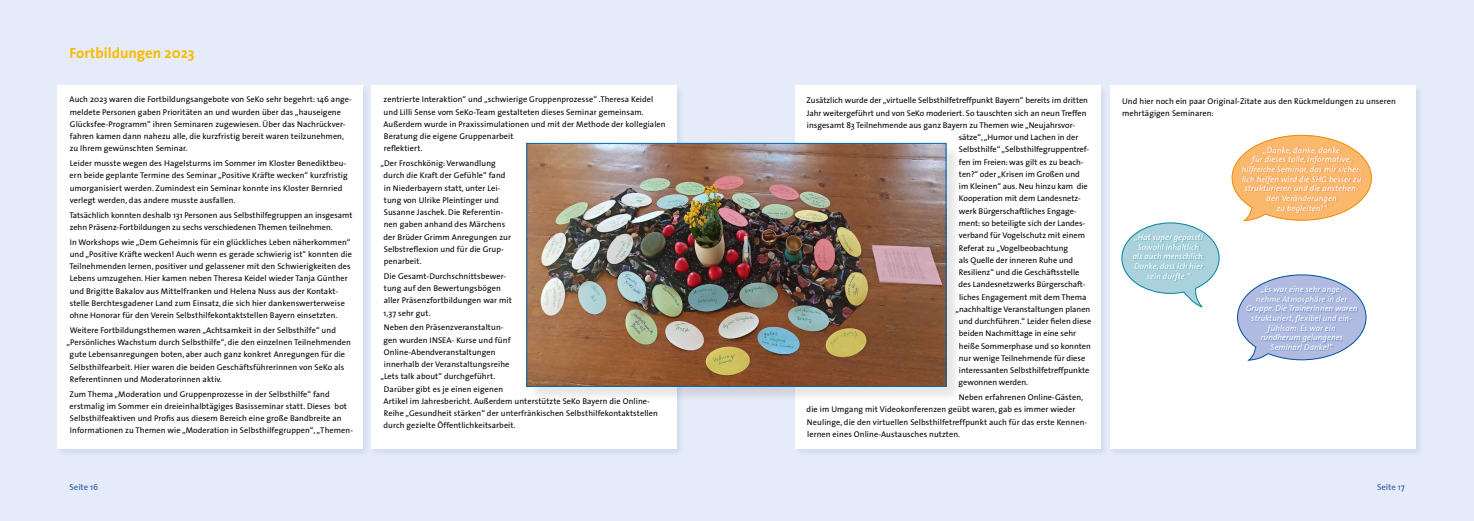
<style>
.page{position:relative;width:1474px;height:521px;background:#fff}
.page>*{position:absolute;margin:0;border:0;box-sizing:border-box;transform-origin:0 0}
.t1{font:700 14.88px "The Sans";color:#fbba00}
.t2{font:600 8.75px "The Sans";color:#416bb2}
.t3{font:8.31px/12.2px "The Sans";letter-spacing:.01em;color:#000}
.t4{font:italic 8.31px/9.6px "The Sans";letter-spacing:.005em;color:#fff;text-align:center}
</style>
<div class="page">
<div style="left:0;top:0;width:1473px;height:521px;background:#e5ebf8"></div>
<div style="left:793px;top:85px;width:315px;height:372px;background:#004f9f;opacity:.1"></div>
<div style="left:795px;top:86px;width:305px;height:363px;background:#fff"></div>
<div style="left:1108px;top:85px;width:315px;height:372px;background:#004f9f;opacity:.1"></div>
<div style="left:1110px;top:86px;width:305px;height:363px;background:#fff"></div>
<div style="left:56px;top:85px;width:314px;height:372px;background:#004f9f;opacity:.1"></div>
<div style="left:57px;top:86px;width:305px;height:363px;background:#fff"></div>
<div style="left:370px;top:85px;width:314px;height:372px;background:#d9e3f3"></div>
<div style="left:371px;top:86px;width:305px;height:363px;background:#fff"></div>
<div style="left:528px;top:145px;width:433px;height:257px;background:#000;opacity:.1"></div>
<img style="left:528px;top:145px;width:416px;height:239px">
<div style="left:526px;top:143px;width:420px;height:243px;border:1px solid #0069b4"></div>
<svg style="left:1237px;top:274px;width:129px;height:87px"></svg>
<div style="left:1246px;top:286px;width:111px;height:65px;background:#004f9f;opacity:.35"></div>
<svg style="left:1231px;top:135px;width:140px;height:86px"></svg>
<div style="left:1242px;top:147px;width:120px;height:67px;background:#e94737;opacity:.35"></div>
<svg style="left:1121px;top:222px;width:98px;height:85px"></svg>
<div style="left:1133px;top:234px;width:72px;height:48px;background:#00859c;opacity:.35"></div>
<h1 class="t1" style="left:69px;top:40px;width:127px">Fortbildungen 2023</h1>
<p class="t3" style="left:70px;top:93px;width:284px">Auch 2023 waren die Fortbildungsangebote von SeKo sehr begehrt: 146 ange&shy;meldete Personen gaben Prioritäten an und wurden über das „hauseigene Glücksfee-Programm“ ihren Seminaren zugewiesen. Über das Nachrückver&shy;fahren kamen dann nahezu alle, die kurzfristig bereit waren teilzunehmen, zu Ihrem gewünschten Seminar.</p>
<p class="t3" style="left:70px;top:157px;width:280px">Leider musste wegen des Hagelsturms im Sommer im Kloster Benediktbeu&shy;ern beide geplante Termine des Seminar „Positive Kräfte wecken“ kurzfristig umorganisiert werden. Zumindest ein Seminar konnte ins Kloster Bernried verlegt werden, das andere musste ausfallen.</p>
<p class="t3" style="left:69px;top:208px;width:285px">Tatsächlich konnten deshalb 131 Personen aus Selbsthilfegruppen an insgesamt zehn Präsenz-Fortbildungen zu sechs verschiedenen Themen teilnehmen.</p>
<p class="t3" style="left:69px;top:235px;width:284px">In Workshops wie „Dem Geheimnis für ein glückliches Leben näherkommen“ und „Positive Kräfte wecken! Auch wenn es gerade schwierig ist“ konnten die Teilnehmenden lernen, positiver und gelassener mit den Schwierigkeiten des Lebens umzugehen. Hier kamen neben Theresa Keidel wieder Tanja Günther und Brigitte Bakalov aus Mittelfranken und Helena Nuss aus der Kontakt&shy;stelle Berchtesgadener Land zum Einsatz, die sich hier dankenswerterweise ohne Honorar für den Verein Selbsthilfekontaktstellen Bayern einsetzten.</p>
<p class="t3" style="left:70px;top:324px;width:268px">Weitere Fortbildungsthemen waren „Achtsamkeit in der Selbsthilfe“ und</p>
<p class="t3" style="left:66px;top:336px;width:286px">„Persönliches Wachstum durch Selbsthilfe“, die den einzelnen Teilnehmenden</p>
<p class="t3" style="left:70px;top:348px;width:277px">gute Lebensanregungen boten, aber auch ganz konkret Anregungen für die</p>
<p class="t3" style="left:70px;top:360px;width:276px">Selbsthilfearbeit. Hier waren die beiden Geschäftsführerinnen von SeKo als</p>
<p class="t3" style="left:70px;top:373px;width:154px">Referentinnen und Moderatorinnen aktiv.</p>
<p class="t3" style="left:70px;top:387px;width:285px">Zum Thema „Moderation und Gruppenprozesse in der Selbsthilfe“ fand erstmalig im Sommer ein dreieinhalbtägiges Basisseminar statt. Dieses bot Selbsthilfeaktiven und Profis aus diesem Bereich eine große Bandbreite an Informationen zu Themen wie „Moderation in Selbsthilfegruppen“, „Themen-</p>
<p class="t3" style="left:383px;top:93px;width:284px">zentrierte Interaktion“ und „schwierige Gruppenprozesse“ .Theresa Keidel und Lilli Sense vom SeKo-Team gestalteten dieses Seminar gemeinsam.<br>Außerdem wurde in Praxissimulationen und mit der Methode der kollegialen Beratung die eigene Gruppenarbeit<br>reflektiert.</p>
<p class="t3" style="left:383px;top:157px;width:129px;text-indent:-3px">„Der Froschkönig: Verwandlung durch die Kraft der Gefühle“ fand in Niederbayern statt, unter Lei&shy;tung von Ulrike Pleintinger und<br>Susanne Jaschek. Die Referentin&shy;nen gaben anhand des Märchens der Brüder Grimm Anregungen zur<br>Selbstreflexion und für die Grup&shy;penarbeit.</p>
<p class="t3" style="left:383px;top:270px;width:130px">Die Gesamt-Durchschnittsbewer&shy;tung auf den Bewertungsbögen aller Präsenzfortbildungen war mit<br>1,37 sehr gut.</p>
<p class="t3" style="left:384px;top:321px;width:121px">Neben den Präsenzveranstaltun-</p>
<p class="t3" style="left:383px;top:333px;width:128px">gen wurden INSEA- Kurse und fünf</p>
<p class="t3" style="left:384px;top:346px;width:113px">Online-Abendveranstaltungen</p>
<p class="t3" style="left:384px;top:358px;width:127px">innerhalb der Veranstaltungsreihe</p>
<p class="t3" style="left:380px;top:370px;width:116px">„Lets talk about“ durchgeführt.</p>
<p class="t3" style="left:384px;top:382px;width:121px">Darüber gibt es je einen eigenen</p>
<p class="t3" style="left:383px;top:395px;width:268px">Artikel im Jahresbericht. Außerdem unterstützte SeKo Bayern die Online-</p>
<p class="t3" style="left:384px;top:407px;width:275px">Reihe „Gesundheit stärken“ der unterfränkischen Selbsthilfekontaktstellen</p>
<p class="t3" style="left:383px;top:419px;width:134px">durch gezielte Öffentlichkeitsarbeit.</p>
<p class="t3" style="left:806px;top:94px;width:283px">Zusätzlich wurde der „virtuelle Selbsthilfetreffpunkt Bayern“ bereits im dritten</p>
<p class="t3" style="left:806px;top:106px;width:281px">Jahr weitergeführt und von SeKo moderiert. So tauschten sich an neun Treffen</p>
<p class="t3" style="left:807px;top:119px;width:270px">insgesamt 83 Teilnehmende aus ganz Bayern zu Themen wie „Neujahrsvor-</p>
<p class="t3" style="left:958px;top:131px;width:121px">sätze“, „Humor und Lachen in der</p>
<p class="t3" style="left:958px;top:143px;width:132px">Selbsthilfe“ „Selbsthilfegruppentref-</p>
<p class="t3" style="left:958px;top:155px;width:126px">fen im Freien: was gilt es zu beach-</p>
<p class="t3" style="left:959px;top:168px;width:122px">ten?“ oder „Krisen im Großen und</p>
<p class="t3" style="left:959px;top:180px;width:130px">im Kleinen“ aus. Neu hinzu kam die</p>
<p class="t3" style="left:959px;top:192px;width:123px">Kooperation mit dem Landesnetz-</p>
<p class="t3" style="left:959px;top:205px;width:119px">werk Bürgerschaftliches Engage-</p>
<p class="t3" style="left:958px;top:217px;width:128px">ment: so beteiligte sich der Landes-</p>
<p class="t3" style="left:958px;top:229px;width:128px">verband für Vogelschutz mit einem</p>
<p class="t3" style="left:959px;top:241px;width:111px">Referat zu „Vogelbeobachtung</p>
<p class="t3" style="left:958px;top:254px;width:116px">als Quelle der inneren Ruhe und</p>
<p class="t3" style="left:959px;top:266px;width:122px">Resilienz“ und die Geschäftsstelle</p>
<p class="t3" style="left:958px;top:278px;width:128px">des Landesnetzwerks Bürgerschaft-</p>
<p class="t3" style="left:959px;top:290px;width:129px">liches Engagement mit dem Thema</p>
<p class="t3" style="left:955px;top:303px;width:136px">„nachhaltige Veranstaltungen planen</p>
<p class="t3" style="left:958px;top:315px;width:134px">und durchführen.“ Leider fielen diese</p>
<p class="t3" style="left:959px;top:327px;width:119px">beiden Nachmittage in eine sehr</p>
<p class="t3" style="left:959px;top:339px;width:133px">heiße Sommerphase und so konnten</p>
<p class="t3" style="left:958px;top:352px;width:128px">nur wenige Teilnehmende für diese</p>
<p class="t3" style="left:959px;top:364px;width:132px">interessanten Selbsthilfetreffpunkte</p>
<p class="t3" style="left:958px;top:376px;width:71px">gewonnen werden.</p>
<p class="t3" style="left:806px;top:391px;width:282px;text-indent:152px">Neben erfahrenen Online-Gästen, die im Umgang mit Videokonferenzen geübt waren, gab es immer wieder Neulinge, die den virtuellen Selbsthilfetreffpunkt auch für das erste Kennen&shy;lernen eines Online-Austausches nutzten.</p>
<p class="t3" style="left:1121px;top:94px;width:275px">Und hier noch ein paar Original-Zitate aus den Rückmeldungen zu unseren mehrtägigen Seminaren:</p>
<p class="t4" style="left:1132px;top:232px;width:73px">„Hat super gepasst!<br>Sowohl inhaltlich als auch menschlich.<br>Danke, dass ich hier sein durfte.“</p>
<p class="t4" style="left:1241px;top:145px;width:121px">„Danke, danke, danke<br>für dieses tolle, informative, hilfreiche Seminar, das mir sicher&shy;lich helfen wird die SHG besser zu strukturieren und die anstehen&shy;den Veränderungen<br>zu begleiten!“</p>
<p class="t4" style="left:1246px;top:284px;width:113px">„Es war eine sehr ange-<br>nehme Atmosphäre in der<br>Gruppe. Die Trainerinnen waren strukturiert, flexibel und ein&shy;fühlsam. Es war ein<br>rundherum gelungenes<br>Seminar! Danke!“</p>
<p class="t2" style="left:69px;top:480px;width:30px">Seite 16</p>
<p class="t2" style="left:1376px;top:480px;width:29px">Seite 17</p>
</div>
